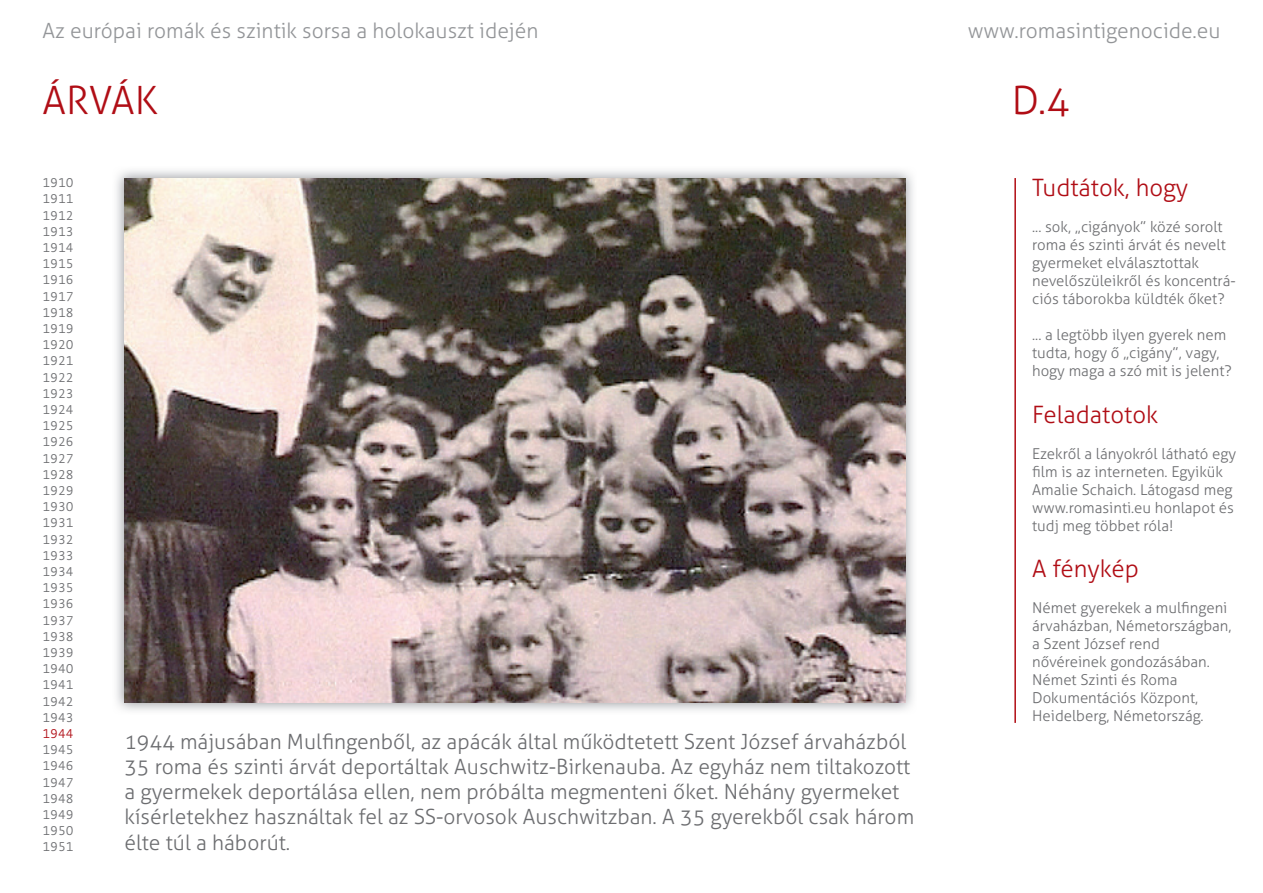
<style>
.page{position:relative;width:1263px;height:893px;background:#fff}
.page>*{position:absolute;margin:0;border:0;box-sizing:border-box;transform-origin:0 0}
.t1{font:300 39px "Aller";color:#b00d15}
.t2{font:300 24px "Aller";color:#b00d15}
.t3{font:300 21px/25.2px "Aller";color:#6c6d70}
.t4{font:300 21px "Aller";color:#939598}
.t5{font:300 15px/18px "Aller";color:#6c6d70}
.t6{font:300 13.5px/16.2px "Strada TF";color:#6c6d70;text-align:justify}
.t7{font:300 13.5px "Strada TF";color:#b00d15}
</style>
<div class="page">
<img style="left:116px;top:170px;width:797px;height:541px">
<img style="left:124px;top:178px;width:781px;height:524px">
<hr style="left:1014px;top:178px;width:2px;height:545px;background:#b00d15">
<h3 class="t4" style="left:43px;top:18px;width:497px">Az európai romák és szintik sorsa a holokauszt idején</h3>
<h3 class="t4" style="left:968px;top:18px;width:254px">www.romasintigenocide.eu</h3>
<h1 class="t1" style="left:43px;top:76px;width:117px">ÁRVÁK</h1>
<h1 class="t1" style="left:1012px;top:76px;width:59px">D.4</h1>
<p class="t6" style="left:43px;top:175px;width:33px">1910<br>1911<br>1912<br>1913<br>1914<br>1915<br>1916<br>1917<br>1918<br>1919<br>1920<br>1921<br>1922<br>1923<br>1924<br>1925<br>1926<br>1927<br>1928<br>1929<br>1930<br>1931<br>1932<br>1933<br>1934<br>1935<br>1936<br>1937<br>1938<br>1939<br>1940<br>1941<br>1942<br>1943</p>
<p class="t7" style="left:43px;top:726px;width:33px">1944</p>
<p class="t6" style="left:43px;top:742px;width:33px">1945<br>1946<br>1947<br>1948<br>1949<br>1950<br>1951</p>
<p class="t3" style="left:124px;top:729px;width:791px">1944 májusában Mulfingenből, az apácák által működtetett Szent József árvaházból 35 roma és szinti árvát deportáltak Auschwitz-Birkenauba. Az egyház nem tiltakozott a gyermekek deportálása ellen, nem próbálta megmenteni őket. Néhány gyermeket kísérletekhez használtak fel az SS-orvosok Auschwitzban. A 35 gyerekből csak három élte túl a háborút.</p>
<h2 class="t2" style="left:1032px;top:173px;width:158px">Tudtátok, hogy</h2>
<p class="t5" style="left:1032px;top:217px;width:205px">... sok, „cigányok” közé sorolt roma és szinti árvát és nevelt gyermeket elválasztottak nevelőszüleikről és koncentrá&shy;ciós táborokba küldték őket?</p>
<p class="t5" style="left:1032px;top:325px;width:201px">... a legtöbb ilyen gyerek nem tudta, hogy ő „cigány”, vagy, hogy maga a szó mit is jelent?</p>
<h2 class="t2" style="left:1032px;top:400px;width:127px">Feladatotok</h2>
<p class="t5" style="left:1032px;top:444px;width:205px">Ezekről a lányokról látható egy film is az interneten. Egyikük<br>Amalie Schaich. Látogasd meg www.romasinti.eu honlapot és tudj meg többet róla!</p>
<h2 class="t2" style="left:1032px;top:554px;width:108px">A fénykép</h2>
<p class="t5" style="left:1032px;top:599px;width:201px">Német gyerekek a mulfingeni árvaházban, Németországban, a Szent József rend nővéreinek gondozásában.<br>Német Szinti és Roma<br>Dokumentációs Központ,<br>Heidelberg, Németország.</p>
</div>
